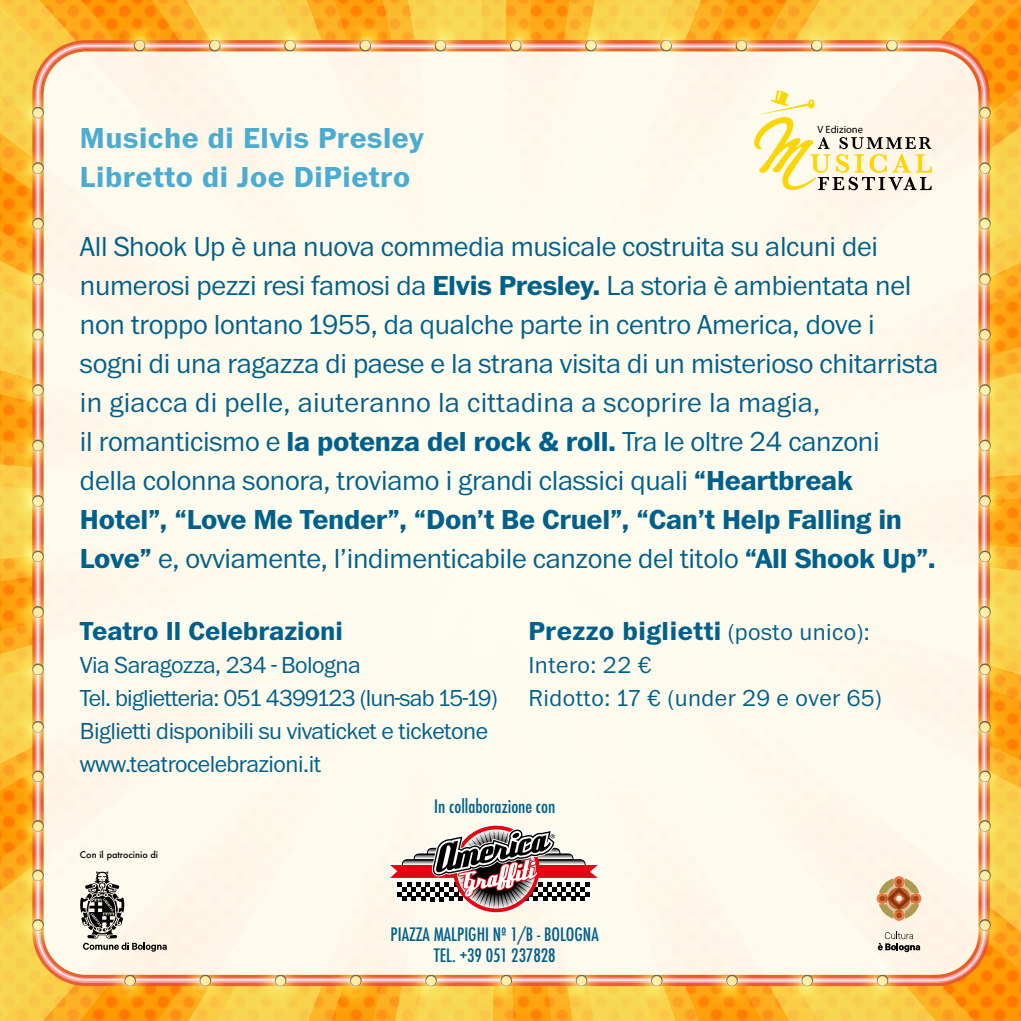
<style>
.page{position:relative;width:1021px;height:1021px;background:#fff}
.page>*{position:absolute;margin:0;border:0;box-sizing:border-box;transform-origin:0 0}
.t1{font:700 30px/39px "Franklin ITC Pro";letter-spacing:.02em;color:#4bacd2}
.t2{font:300 28.5px/39px "Franklin ITC Pro";letter-spacing:-.01em;color:#00608c}
.t3{font:700 27px "Franklin ITC Pro";letter-spacing:.02em;color:#00608c}
.t4{font:700 27px "Franklin ITC Pro";color:#00608c}
.t5{font:300 24px/33px "Franklin ITC Pro";letter-spacing:-.02em;color:#00608c}
.t6{font:300 24px/33px "Franklin ITC Pro";letter-spacing:.02em;color:#00608c}
.t7{font:500 condensed 18px/21.6px "Futura";color:#00608c;text-align:center}
.t8{font:10.5px "Myriad Pro";color:#000}
.t9{font:500 9px "Futura";color:#000}
.s1{font-weight:700}
.s2{font-weight:300;font-size:24px}
</style>
<div class="page">
<img style="left:675px;top:974px;width:62px;height:46px">
<img style="left:600px;top:974px;width:75px;height:46px">
<img style="left:525px;top:974px;width:75px;height:46px">
<img style="left:449px;top:974px;width:76px;height:46px">
<img style="left:374px;top:974px;width:75px;height:46px">
<img style="left:282px;top:974px;width:92px;height:46px">
<img style="left:282px;top:0;width:65px;height:52px">
<img style="left:347px;top:0;width:75px;height:52px">
<img style="left:422px;top:0;width:76px;height:52px">
<img style="left:498px;top:0;width:75px;height:52px">
<img style="left:573px;top:0;width:75px;height:52px">
<img style="left:648px;top:0;width:89px;height:52px">
<div style="left:44px;top:52px;width:934px;height:922px;background:#fefbed;border-radius:43px"></div>
<img style="left:0;top:860px;width:282px;height:160px">
<img style="left:0;top:804px;width:44px;height:56px">
<img style="left:0;top:749px;width:44px;height:55px">
<img style="left:0;top:693px;width:44px;height:56px">
<img style="left:0;top:638px;width:44px;height:55px">
<img style="left:0;top:527px;width:44px;height:111px">
<img style="left:0;top:472px;width:44px;height:55px">
<img style="left:0;top:416px;width:44px;height:56px">
<img style="left:0;top:361px;width:44px;height:55px">
<img style="left:0;top:0;width:282px;height:361px">
<img style="left:737px;top:860px;width:283px;height:160px">
<img style="left:978px;top:804px;width:42px;height:56px">
<img style="left:978px;top:749px;width:42px;height:55px">
<img style="left:978px;top:693px;width:42px;height:56px">
<img style="left:978px;top:638px;width:42px;height:55px">
<img style="left:978px;top:527px;width:42px;height:111px">
<img style="left:978px;top:472px;width:42px;height:55px">
<img style="left:978px;top:416px;width:42px;height:56px">
<img style="left:978px;top:361px;width:42px;height:55px">
<img style="left:737px;top:0;width:283px;height:361px">
<svg style="left:754px;top:90px;width:177px;height:100px"></svg>
<svg style="left:387px;top:824px;width:214px;height:90px"></svg>
<svg style="left:79px;top:871px;width:88px;height:80px"></svg>
<svg style="left:877px;top:931px;width:43px;height:21px"></svg>
<svg style="left:876px;top:876px;width:45px;height:44px"></svg>
<p class="t1" style="left:80px;top:119px;width:345px">Musiche di Elvis Presley<br>Libretto di Joe DiPietro</p>
<p class="t8" style="left:817px;top:123px;width:47px">V Edizione</p>
<p class="t2" style="left:80px;top:228px;width:859px">All Shook Up è una nuova commedia musicale costruita su alcuni dei numerosi pezzi resi famosi da <span class="s1">Elvis Presley.</span> La storia è ambientata nel non troppo lontano 1955, da qualche parte in centro America, dove i sogni di una ragazza di paese e la strana visita di un misterioso chitarrista in giacca di pelle, aiuteranno la cittadina a scoprire la magia,<br>il romanticismo e <span class="s1">la potenza del rock &amp; roll.</span> Tra le oltre 24 canzoni della colonna sonora, troviamo i grandi classici quali <span class="s1">“Heartbreak Hotel”, “Love Me Tender”, “Don’t Be Cruel”, “Can’t Help Falling in Love”</span> e, ovviamente, l’indimenticabile canzone del titolo <span class="s1">“All Shook Up”.</span></p>
<p class="t4" style="left:80px;top:615px;width:264px">Teatro Il Celebrazioni</p>
<p class="t5" style="left:80px;top:649px;width:419px">Via Saragozza, 234 - Bologna<br>Tel. biglietteria: 051 4399123 (lun-sab 15-19)<br>Biglietti disponibili su vivaticket e ticketone www.teatrocelebrazioni.it</p>
<p class="t3" style="left:528px;top:615px;width:343px">Prezzo biglietti <span class="s2">(posto unico):</span></p>
<p class="t6" style="left:528px;top:649px;width:355px">Intero: 22 €<br>Ridotto: 17 € (under 29 e over 65)</p>
<p class="t9" style="left:80px;top:848px;width:80px">Con il patrocinio di</p>
<p class="t7" style="left:434px;top:795px;width:122px">In collaborazione con</p>
<p class="t7" style="left:390px;top:923px;width:210px">PIAZZA MALPIGHI Nº 1/B - BOLOGNA<br>TEL. +39 051 237828</p>
</div>
